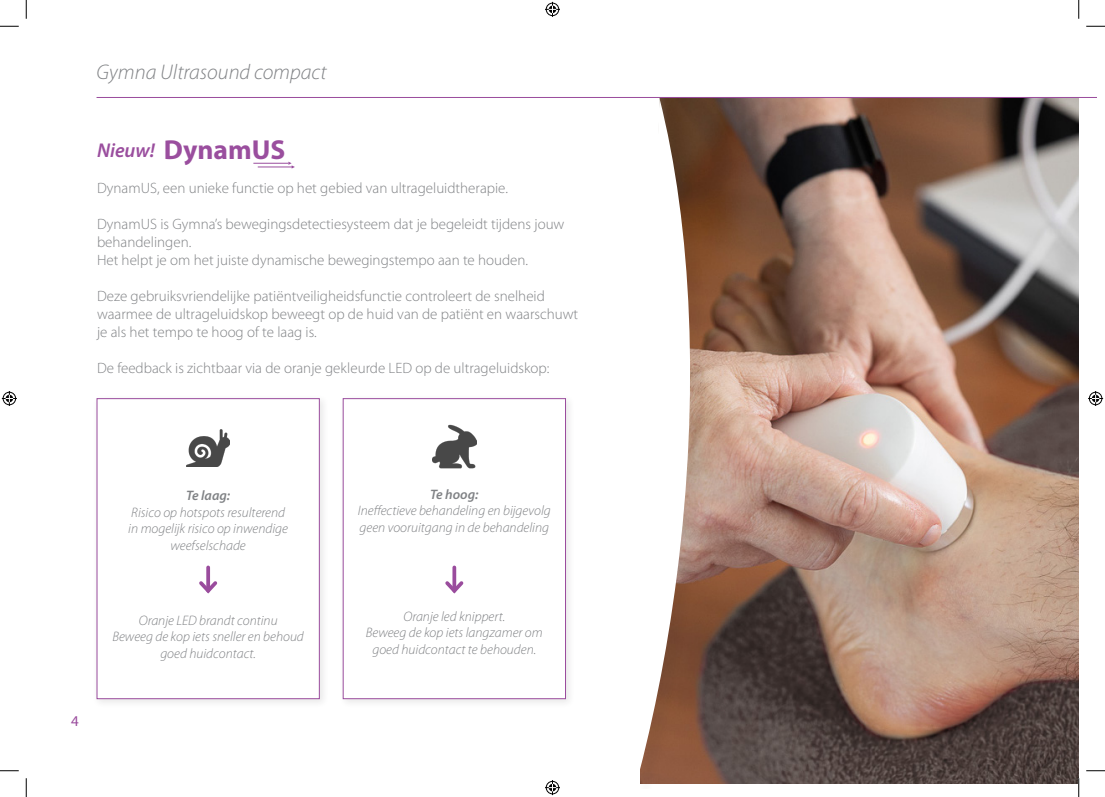
<style>
.page{position:relative;width:1105px;height:797px;background:#fff}
.page>*{position:absolute;margin:0;border:0;box-sizing:border-box;transform-origin:0 0}
.t1{font:700 27.5px "Myriad Pro";color:#9a4e9e}
.t2{font:italic 300 21.25px "Myriad Pro";color:#808285}
.t3{font:italic 600 20px "Myriad Pro";color:#9a4e9e}
.t4{font:300 15px/18px "Myriad Pro";color:#808285}
.t5{font:15px "Myriad Pro";color:#9a4c9d}
.t6{font:italic 300 13.75px/16.5px "Myriad Pro";color:#808285;text-align:center}
.t7{font:italic 600 13.75px "Myriad Pro";color:#808285}
</style>
<div class="page">
<img style="left:708px;top:98px;width:371px;height:685px">
<div style="left:637px;top:98px;width:71px;height:690px;background:#231f20;opacity:.05"></div>
<svg style="left:637px;top:98px;width:63px;height:690px"></svg>
<svg style="left:637px;top:98px;width:22px;height:582px"></svg>
<div style="left:92px;top:394px;width:237px;height:314px;background:#231f20;opacity:.1"></div>
<div style="left:97px;top:398px;width:223px;height:301px;background:#fff;border:1px solid #9a4c9d"></div>
<div style="left:338px;top:394px;width:237px;height:314px;background:#231f20;opacity:.1"></div>
<div style="left:343px;top:398px;width:223px;height:301px;background:#fff;border:1px solid #9a4c9d"></div>
<img style="left:433px;top:425px;width:43px;height:43px">
<img style="left:186px;top:429px;width:44px;height:38px">
<svg style="left:206px;top:567px;width:4px;height:10px"></svg>
<svg style="left:199px;top:577px;width:19px;height:17px"></svg>
<svg style="left:452px;top:567px;width:4px;height:10px"></svg>
<svg style="left:445px;top:577px;width:19px;height:17px"></svg>
<hr style="left:97px;top:97px;width:999px;height:1px;background:#9a4c9d">
<hr style="left:253px;top:163px;width:35px;height:1px;background:#9a4e9e">
<hr style="left:258px;top:167px;width:35px;height:1px;background:#9a4e9e">
<svg style="left:288px;top:162px;width:7px;height:6px"></svg>
<svg style="left:0;top:25px;width:19px;height:2px"></svg>
<svg style="left:1086px;top:25px;width:19px;height:2px"></svg>
<svg style="left:0;top:770px;width:19px;height:1px"></svg>
<svg style="left:1086px;top:770px;width:19px;height:1px"></svg>
<svg style="left:25px;top:0;width:2px;height:19px"></svg>
<svg style="left:25px;top:778px;width:2px;height:19px"></svg>
<svg style="left:1078px;top:0;width:1px;height:19px"></svg>
<svg style="left:1078px;top:778px;width:1px;height:19px"></svg>
<svg style="left:545px;top:2px;width:15px;height:15px"></svg>
<svg style="left:545px;top:780px;width:15px;height:15px"></svg>
<svg style="left:2px;top:391px;width:15px;height:15px"></svg>
<svg style="left:1088px;top:391px;width:15px;height:15px"></svg>
<p class="t2" style="left:97px;top:61px;width:232px">Gymna Ultrasound compact</p>
<p class="t1" style="left:164px;top:131px;width:123px">DynamUS</p>
<p class="t3" style="left:97px;top:138px;width:59px">Nieuw!</p>
<p class="t4" style="left:97px;top:179px;width:412px">DynamUS, een unieke functie op het gebied van ultrageluidtherapie.</p>
<p class="t4" style="left:97px;top:215px;width:469px">DynamUS is Gymna’s bewegingsdetectiesysteem dat je begeleidt tijdens jouw behandelingen.</p>
<p class="t4" style="left:97px;top:251px;width:433px">Het helpt je om het juiste dynamische bewegingstempo aan te houden.</p>
<p class="t4" style="left:97px;top:287px;width:483px">Deze gebruiksvriendelijke patiëntveiligheidsfunctie controleert de snelheid waarmee de ultrageluidskop beweegt op de huid van de patiënt en waarschuwt je als het tempo te hoog of te laag is.</p>
<p class="t4" style="left:97px;top:359px;width:454px">De feedback is zichtbaar via de oranje gekleurde LED op de ultrageluidskop:</p>
<p class="t5" style="left:71px;top:711px;width:9px">4</p>
<p class="t7" style="left:186px;top:487px;width:46px">Te laag:</p>
<p class="t6" style="left:128px;top:504px;width:161px">Risico op hotspots resulterend in mogelijk risico op inwendige weefselschade</p>
<p class="t6" style="left:139px;top:612px;width:140px">Oranje LED brandt continu</p>
<p class="t6" style="left:112px;top:629px;width:193px">Beweeg de kop iets sneller en behoud goed huidcontact.</p>
<p class="t7" style="left:430px;top:485px;width:50px">Te hoog:</p>
<p class="t6" style="left:358px;top:502px;width:194px;text-align:left">Ineffectieve behandeling en bijgevolg geen vooruitgang in de behandeling</p>
<p class="t6" style="left:403px;top:608px;width:103px">Oranje led knippert.</p>
<p class="t6" style="left:366px;top:624px;width:178px">Beweeg de kop iets langzamer om goed huidcontact te behouden.</p>
</div>
